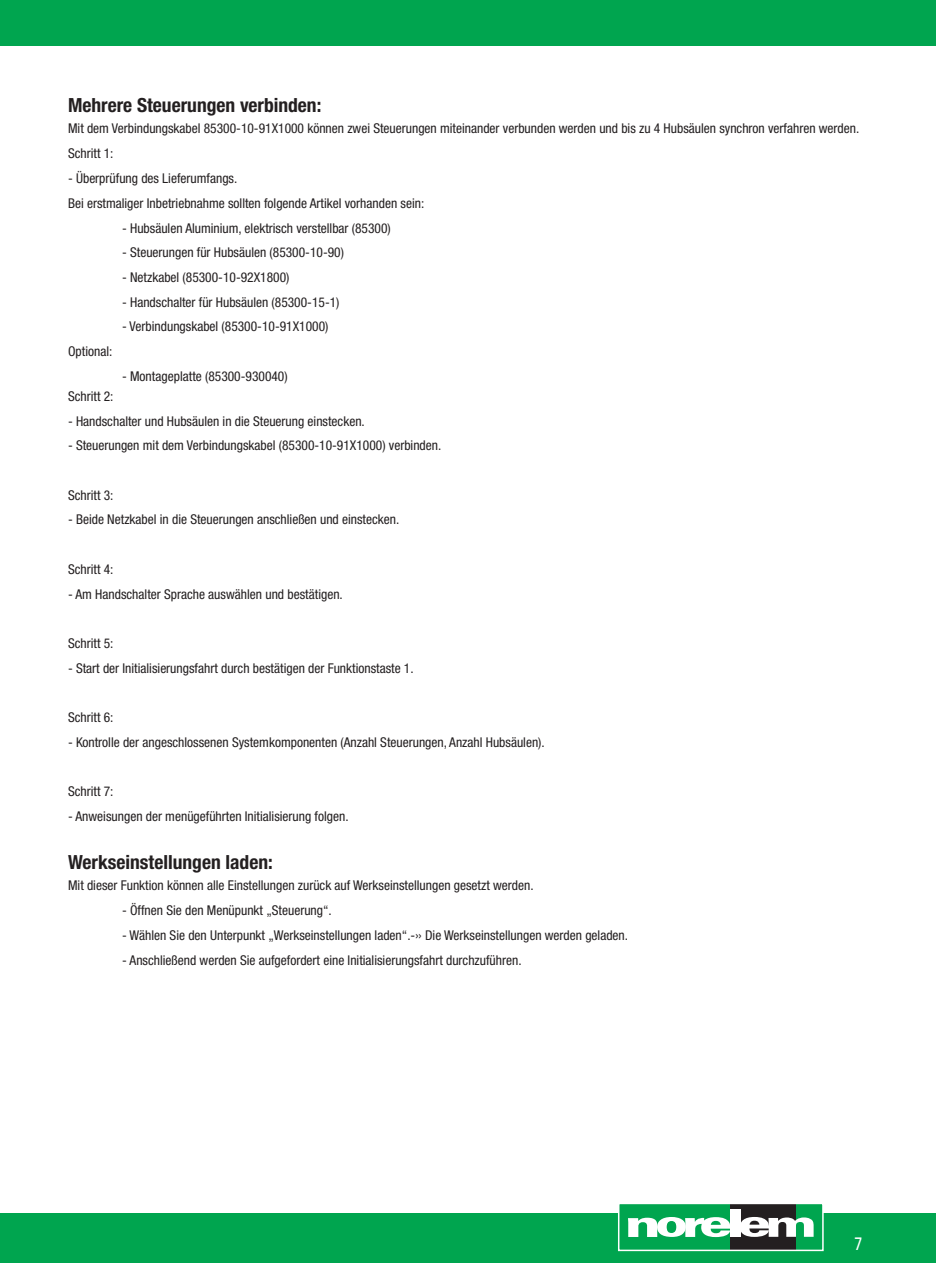
<style>
.page{position:relative;width:936px;height:1263px;background:#fff}
.page>*{position:absolute;margin:0;border:0;box-sizing:border-box;transform-origin:0 0}
.t1{font:700 condensed 19.5px "Helvetica Neue LTW1 G";color:#231f20}
.t2{font:18px "Frutiger Neue LTW1 G";color:#fff;scale:.81 1}
.t3{font:condensed 13.5px/25.5px "Helvetica Neue LTW1 G";color:#231f20}
</style>
<div class="page">
<div style="left:0;top:0;width:935px;height:46px;background:#00a54f"></div>
<div style="left:0;top:1213px;width:935px;height:50px;background:#00a54f"></div>
<div style="left:618px;top:1203px;width:204px;height:47px;background:#00a54f"></div>
<div style="left:730px;top:1203px;width:65px;height:47px;background:#231f20"></div>
<svg style="left:628px;top:1217px;width:102px;height:20px"></svg>
<div style="left:730px;top:1209px;width:10px;height:28px;background:#fff"></div>
<svg style="left:740px;top:1217px;width:73px;height:20px"></svg>
<div style="left:618px;top:1203px;width:205px;height:48px;border:2px solid #fff"></div>
<h1 class="t1" style="left:68px;top:93px;width:255px">Mehrere Steuerungen verbinden:</h1>
<p class="t3" style="left:68px;top:116px;width:792px">Mit dem Verbindungskabel 85300-10-91X1000 können zwei Steuerungen miteinander verbunden werden und bis zu 4 Hubsäulen synchron verfahren werden.<br>Schritt 1:</p>
<p class="t3" style="left:68px;top:166px;width:358px;line-height:24.8px">- Überprüfung des Lieferumfangs.<br>Bei erstmaliger Inbetriebnahme sollten folgende Artikel vorhanden sein:</p>
<p class="t3" style="left:122px;top:215px;width:270px">- Hubsäulen Aluminium, elektrisch verstellbar (85300)</p>
<p class="t3" style="left:122px;top:240px;width:223px">- Steuerungen für Hubsäulen (85300-10-90)</p>
<p class="t3" style="left:122px;top:265px;width:169px">- Netzkabel (85300-10-92X1800)</p>
<p class="t3" style="left:122px;top:289px;width:219px">- Handschalter für Hubsäulen (85300-15-1)</p>
<p class="t3" style="left:122px;top:314px;width:208px">- Verbindungskabel (85300-10-91X1000)</p>
<p class="t3" style="left:68px;top:339px;width:46px">Optional:</p>
<p class="t3" style="left:122px;top:363px;width:167px">- Montageplatte (85300-930040)</p>
<p class="t3" style="left:68px;top:383px;width:47px">Schritt 2:</p>
<p class="t3" style="left:68px;top:408px;width:298px">- Handschalter und Hubsäulen in die Steuerung einstecken.</p>
<p class="t3" style="left:68px;top:433px;width:375px">- Steuerungen mit dem Verbindungskabel (85300-10-91X1000) verbinden.</p>
<p class="t3" style="left:68px;top:482px;width:47px">Schritt 3:</p>
<p class="t3" style="left:68px;top:507px;width:333px">- Beide Netzkabel in die Steuerungen anschließen und einstecken.</p>
<p class="t3" style="left:68px;top:556px;width:47px">Schritt 4:</p>
<p class="t3" style="left:68px;top:581px;width:276px">- Am Handschalter Sprache auswählen und bestätigen.</p>
<p class="t3" style="left:68px;top:630px;width:47px">Schritt 5:</p>
<p class="t3" style="left:68px;top:655px;width:347px">- Start der Initialisierungsfahrt durch bestätigen der Funktionstaste 1.</p>
<p class="t3" style="left:68px;top:705px;width:47px">Schritt 6:</p>
<p class="t3" style="left:68px;top:729px;width:478px">- Kontrolle der angeschlossenen Systemkomponenten (Anzahl Steuerungen, Anzahl Hubsäulen).</p>
<p class="t3" style="left:68px;top:779px;width:47px">Schritt 7:</p>
<p class="t3" style="left:68px;top:803px;width:282px">- Anweisungen der menügeführten Initialisierung folgen.</p>
<h1 class="t1" style="left:68px;top:850px;width:206px">Werkseinstellungen laden:</h1>
<p class="t3" style="left:68px;top:872px;width:467px">Mit dieser Funktion können alle Einstellungen zurück auf Werkseinstellungen gesetzt werden.</p>
<p class="t3" style="left:122px;top:898px;width:211px">- Öffnen Sie den Menüpunkt „Steuerung“.</p>
<p class="t3" style="left:122px;top:923px;width:507px">- Wählen Sie den Unterpunkt „Werkseinstellungen laden“.-›› Die Werkseinstellungen werden geladen.</p>
<p class="t3" style="left:122px;top:947px;width:401px">- Anschließend werden Sie aufgefordert eine Initialisierungsfahrt durchzuführen.</p>
<h2 class="t2" style="left:854px;top:1230px;width:12px">7</h2>
</div>
